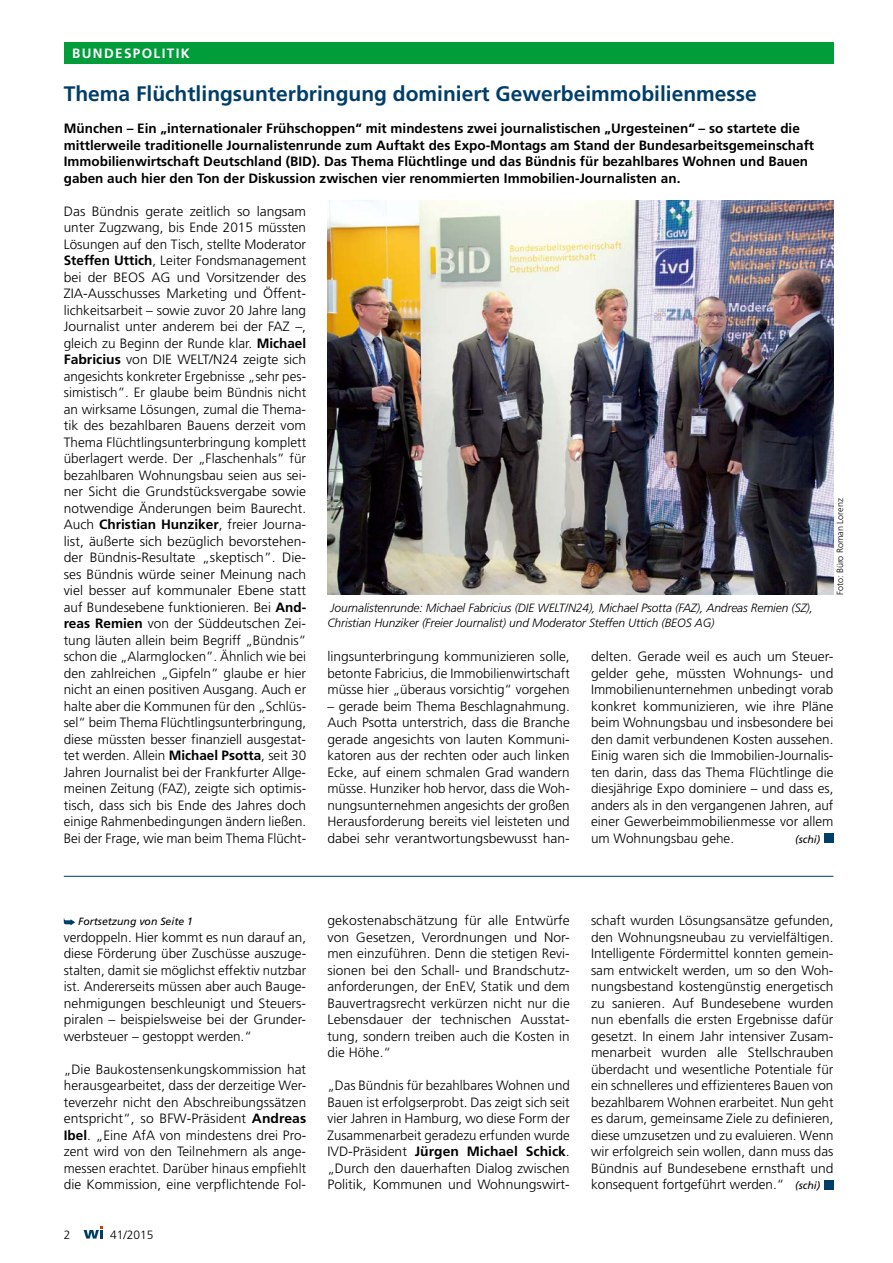
<style>
.page{position:relative;width:893px;height:1263px;background:#fff}
.page>*{position:absolute;margin:0;border:0;box-sizing:border-box;transform-origin:0 0}
.t1{font:700 21px "Frutiger";color:#003e6a}
.t2{font:300 13.5px/16.5px "Frutiger";color:#000;text-align:justify}
.t3{font:700 13.5px/16.5px "Frutiger";color:#000}
.t4{font:700 13.5px "Frutiger";letter-spacing:.1em;color:#fff}
.t5{font:italic 300 12px/15px "Frutiger";letter-spacing:-.01em;color:#000}
.t6{font:300 12px "Frutiger";color:#000}
.t7{font:italic 10.5px "Frutiger";color:#000}
.t8{font:300 9px "Frutiger";color:#000}
.s1{font-weight:700}
.s2{font-weight:400;font-style:italic;font-size:10.5px}
</style>
<div class="page">
<div style="left:64px;top:43px;width:769px;height:21px;background:#009d3a"></div>
<hr style="left:64px;top:876px;width:769px;height:1px;background:#003e6a">
<div style="left:824px;top:1180px;width:9px;height:9px;background:#003e6a"></div>
<svg style="left:64px;top:918px;width:11px;height:7px"></svg>
<div style="left:824px;top:833px;width:9px;height:10px;background:#003e6a"></div>
<img style="left:327px;top:201px;width:506px;height:393px">
<svg style="left:84px;top:1226px;width:19px;height:12px"></svg>
<p class="t4" style="left:72px;top:46px;width:119px">BUNDESPOLITIK</p>
<h1 class="t1" style="left:64px;top:82px;width:695px">Thema Flüchtlingsunterbringung dominiert Gewerbeimmobilienmesse</h1>
<p class="t3" style="left:64px;top:120px;width:752px">München – Ein „internationaler Frühschoppen“ mit mindestens zwei journalistischen „Urgesteinen“ – so startete die mittlerweile traditionelle Journalistenrunde zum Auftakt des Expo-Montags am Stand der Bundesarbeitsgemeinschaft Immobilienwirtschaft Deutschland (BID). Das Thema Flüchtlinge und das Bündnis für bezahlbares Wohnen und Bauen gaben auch hier den Ton der Diskussion zwischen vier renommierten Immobilien-Journalisten an.</p>
<p class="t2" style="left:64px;top:203px;width:244px">Das Bündnis gerate zeitlich so langsam unter Zugzwang, bis Ende 2015 müssten Lösungen auf den Tisch, stellte Moderator <span class="s1">Steffen Uttich</span>, Leiter Fondsmanagement bei der BEOS AG und Vorsitzender des ZIA-Ausschusses Marketing und Öffent&shy;lichkeitsarbeit – sowie zuvor 20 Jahre lang Journalist unter anderem bei der FAZ –, gleich zu Beginn der Runde klar. <span class="s1">Michael Fabricius</span> von DIE WELT/N24 zeigte sich angesichts konkreter Ergebnisse „sehr pes&shy;simistisch”. Er glaube beim Bündnis nicht an wirksame Lösungen, zumal die Thema&shy;tik des bezahlbaren Bauens derzeit vom Thema Flüchtlingsunterbringung komplett überlagert werde. Der „Flaschenhals” für bezahlbaren Wohnungsbau seien aus sei&shy;ner Sicht die Grundstücksvergabe sowie notwendige Änderungen beim Baurecht.<br>Auch <span class="s1">Christian Hunziker</span>, freier Journa&shy;list, äußerte sich bezüglich bevorstehen&shy;der Bündnis-Resultate „skeptisch”. Die&shy;ses Bündnis würde seiner Meinung nach viel besser auf kommunaler Ebene statt auf Bundesebene funktionieren. Bei <span class="s1">And&shy;reas Remien</span> von der Süddeutschen Zei&shy;tung läuten allein beim Begriff „Bündnis” schon die „Alarmglocken”. Ähnlich wie bei den zahlreichen „Gipfeln” glaube er hier nicht an einen positiven Ausgang. Auch er halte aber die Kommunen für den „Schlüs&shy;sel“ beim Thema Flüchtlingsunterbringung, diese müssten besser finanziell ausgestat&shy;tet werden. Allein <span class="s1">Michael Psotta</span>, seit 30<br>Jahren Journalist bei der Frankfurter Allge&shy;meinen Zeitung (FAZ), zeigte sich optimis&shy;tisch, dass sich bis Ende des Jahres doch einige Rahmenbedingungen ändern ließen.<br>Bei der Frage, wie man beim Thema Flücht-</p>
<p class="t8" style="left:835px;top:595px;width:99px;rotate:-90deg">Foto: Büro Roman Lorenz</p>
<p class="t5" style="left:327px;top:601px;width:487px">Journalistenrunde: Michael Fabricius (DIE WELT/N24), Michael Psotta (FAZ), Andreas Remien (SZ),<br>Christian Hunziker (Freier Journalist) und Moderator Steffen Uttich (BEOS AG)</p>
<p class="t2" style="left:327px;top:649px;width:244px">lingsunterbringung kommunizieren solle, betonte Fabricius, die Immobilienwirtschaft müsse hier „überaus vorsichtig“ vorgehen</p>
<p class="t2" style="left:327px;top:698px;width:244px">– gerade beim Thema Beschlagnahmung.<br>Auch Psotta unterstrich, dass die Branche gerade angesichts von lauten Kommuni&shy;katoren aus der rechten oder auch linken Ecke, auf einem schmalen Grad wandern müsse. Hunziker hob hervor, dass die Woh&shy;nungsunternehmen angesichts der großen Herausforderung bereits viel leisteten und dabei sehr verantwortungsbewusst han-</p>
<p class="t2" style="left:591px;top:649px;width:244px">delten. Gerade weil es auch um Steuer&shy;gelder gehe, müssten Wohnungs- und Immobilienunternehmen unbedingt vorab konkret kommunizieren, wie ihre Pläne beim Wohnungsbau und insbesondere bei den damit verbundenen Kosten aussehen.<br>Einig waren sich die Immobilien-Journalis&shy;ten darin, dass das Thema Flüchtlinge die diesjährige Expo dominiere – und dass es, anders als in den vergangenen Jahren, auf einer Gewerbeimmobilienmesse vor allem um Wohnungsbau gehe.</p>
<p class="t7" style="left:795px;top:833px;width:27px">(schi)</p>
<p class="t7" style="left:78px;top:916px;width:116px">Fortsetzung von Seite 1</p>
<p class="t2" style="left:64px;top:929px;width:244px">verdoppeln. Hier kommt es nun darauf an, diese Förderung über Zuschüsse auszuge&shy;stalten, damit sie möglichst effektiv nutzbar ist. Andererseits müssen aber auch Bauge&shy;nehmigungen beschleunigt und Steuers&shy;piralen – beispielsweise bei der Grunder&shy;werbsteuer – gestoppt werden.“</p>
<p class="t2" style="left:64px;top:1061px;width:244px">„Die Baukostensenkungskommission hat herausgearbeitet, dass der derzeitige Wer&shy;teverzehr nicht den Abschreibungssätzen entspricht“, so BFW-Präsident <span class="s1">Andreas Ibel</span>. „Eine AfA von mindestens drei Pro&shy;zent wird von den Teilnehmern als ange&shy;messen erachtet. Darüber hinaus empfiehlt die Kommission, eine verpflichtende Fol-</p>
<p class="t6" style="left:64px;top:1227px;width:8px">2</p>
<p class="t6" style="left:110px;top:1227px;width:45px">41/2015</p>
<p class="t2" style="left:327px;top:913px;width:244px">gekostenabschätzung für alle Entwürfe von Gesetzen, Verordnungen und Nor&shy;men einzuführen. Denn die stetigen Revi&shy;sionen bei den Schall- und Brandschutz&shy;anforderungen, der EnEV, Statik und dem Bauvertragsrecht verkürzen nicht nur die Lebensdauer der technischen Ausstat&shy;tung, sondern treiben auch die Kosten in die Höhe.“</p>
<p class="t2" style="left:327px;top:1078px;width:244px">„Das Bündnis für bezahlbares Wohnen und Bauen ist erfolgserprobt. Das zeigt sich seit vier Jahren in Hamburg, wo diese Form der Zusammenarbeit geradezu erfunden wurde IVD-Präsident <span class="s1">Jürgen Michael Schick</span>. „Durch den dauerhaften Dialog zwischen Politik, Kommunen und Wohnungswirt-</p>
<p class="t2" style="left:591px;top:913px;width:244px">schaft wurden Lösungsansätze gefunden, den Wohnungsneubau zu vervielfältigen.<br>Intelligente Fördermittel konnten gemein&shy;sam entwickelt werden, um so den Woh&shy;nungsbestand kostengünstig energetisch zu sanieren. Auf Bundesebene wurden nun ebenfalls die ersten Ergebnisse dafür gesetzt. In einem Jahr intensiver Zusam&shy;menarbeit wurden alle Stellschrauben überdacht und wesentliche Potentiale für ein schnelleres und effizienteres Bauen von bezahlbarem Wohnen erarbeitet. Nun geht es darum, gemeinsame Ziele zu definieren, diese umzusetzen und zu evaluieren. Wenn wir erfolgreich sein wollen, dann muss das Bündnis auf Bundesebene ernsthaft und konsequent fortgeführt werden.“ <span class="s2">(schi)</span></p>
</div>
